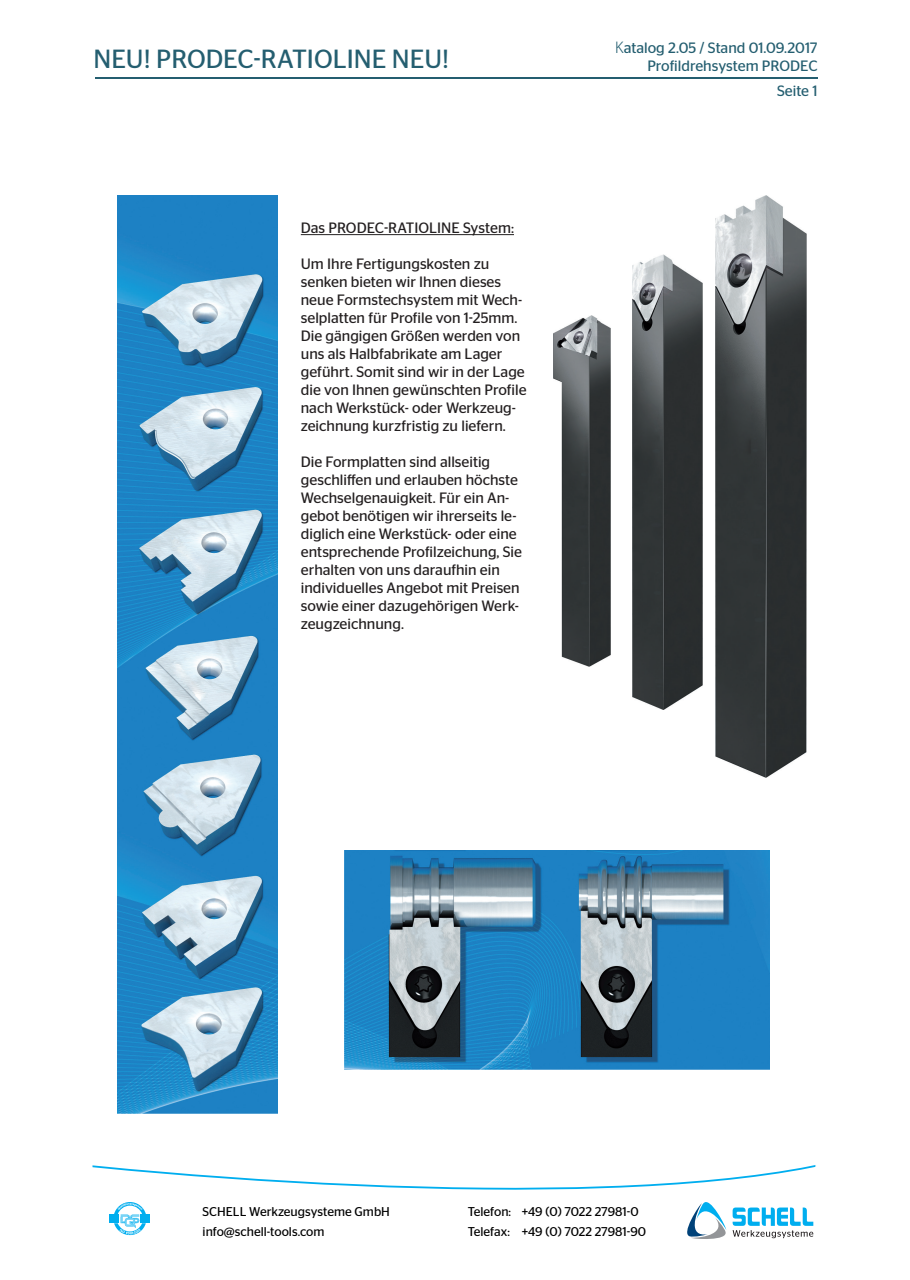
<style>
.page{position:relative;width:910px;height:1280px;background:#fff}
.page>*{position:absolute;margin:0;border:0;box-sizing:border-box;transform-origin:0 0}
.t1{font:26.25px "Stag Sans";color:#245e70}
.t2{font:15px/18px "Stag Sans";color:#231f20}
.t3{font:15px/18px "Stag Sans";color:#245e70;text-align:right}
.t4{font:12.75px/19.8px "Stag Sans";color:#010001}
.s1{font-family:"Koz Go Pro";font-weight:300}
</style>
<div class="page">
<img style="left:632px;top:254px;width:70px;height:456px">
<img style="left:554px;top:316px;width:56px;height:351px">
<img style="left:715px;top:196px;width:91px;height:581px">
<hr style="left:95px;top:77px;width:723px;height:1px;background:#245e70">
<hr style="left:301px;top:234px;width:213px;height:1px;background:#231f20">
<img style="left:117px;top:196px;width:161px;height:917px">
<img style="left:344px;top:850px;width:425px;height:219px">
<svg style="left:687px;top:1202px;width:126px;height:37px"></svg>
<svg style="left:92px;top:1165px;width:724px;height:25px"></svg>
<svg style="left:110px;top:1202px;width:40px;height:33px"></svg>
<h1 class="t1" style="left:94px;top:44px;width:357px">NEU! PRODEC-RATIOLINE NEU!</h1>
<p class="t3" style="left:615px;top:39px;width:204px"><span class="s1">K</span>atalog 2.05 / Stand 01.09.2017<br>Profildrehsystem PRODEC</p>
<p class="t3" style="left:777px;top:82px;width:42px">Seite 1</p>
<p class="t2" style="left:301px;top:219px;width:215px">Das PRODEC-RATIOLINE System:</p>
<p class="t2" style="left:301px;top:255px;width:227px">Um Ihre Fertigungskosten zu senken bieten wir Ihnen dieses neue Formstechsystem mit Wech&shy;selplatten für Profile von 1-25mm.<br>Die gängigen Größen werden von uns als Halbfabrikate am Lager geführt. Somit sind wir in der Lage die von Ihnen gewünschten Profile nach Werkstück- oder Werkzeug&shy;zeichnung kurzfristig zu liefern.</p>
<p class="t2" style="left:301px;top:453px;width:223px">Die Formplatten sind allseitig geschliffen und erlauben höchste<br>Wechselgenauigkeit. Für ein An&shy;gebot benötigen wir ihrerseits le&shy;diglich eine Werkstück- oder eine entsprechende Profilzeichung, Sie erhalten von uns daraufhin ein individuelles Angebot mit Preisen sowie einer dazugehörigen Werk&shy;zeugzeichnung.</p>
<p class="t4" style="left:203px;top:1201px;width:189px">SCHELL Werkzeugsysteme GmbH info@schell-tools.com</p>
<p class="t4" style="left:468px;top:1201px;width:180px">Telefon: +49 (0) 7022 27981-0<br>Telefax: +49 (0) 7022 27981-90</p>
</div>
